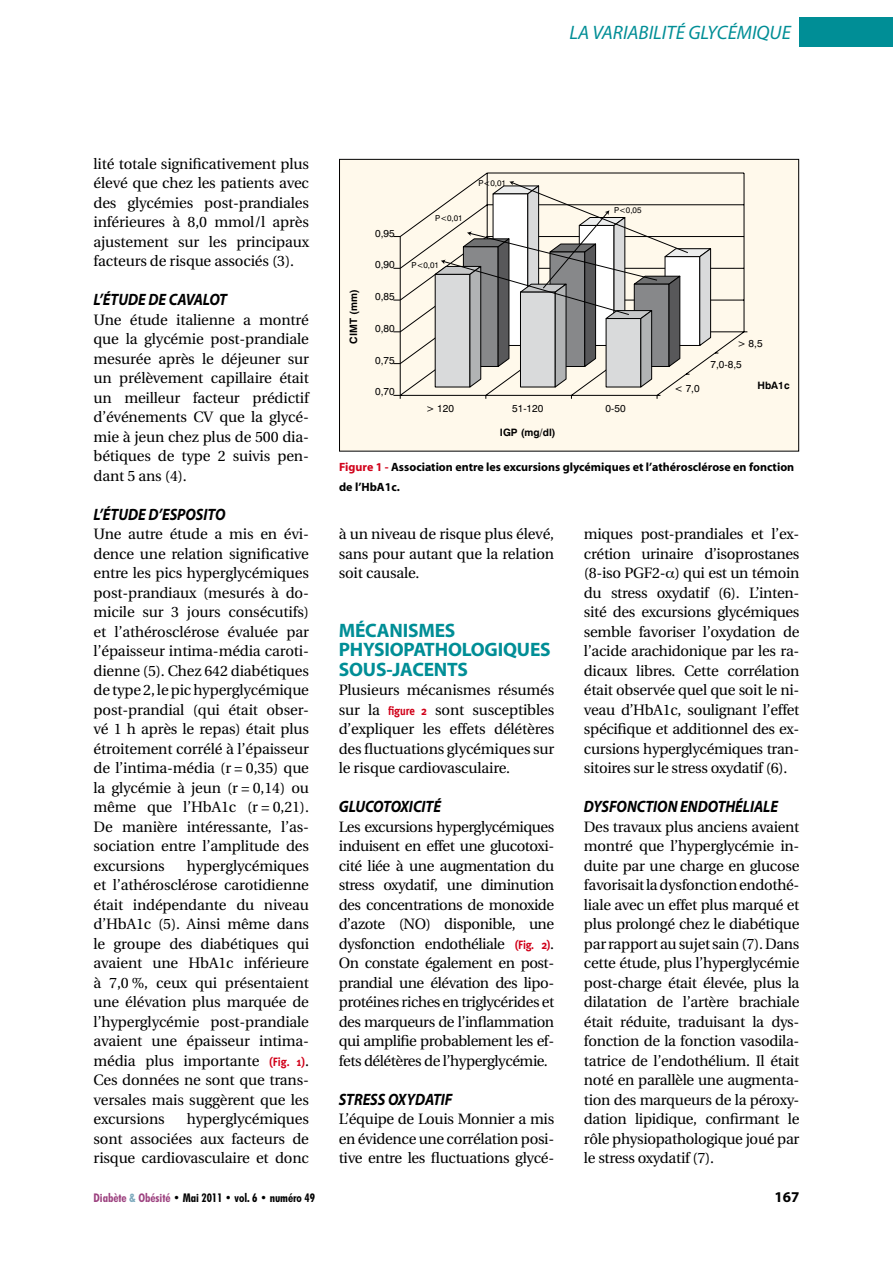
<style>
.page{position:relative;width:893px;height:1263px;background:#fff}
.page>*{position:absolute;margin:0;border:0;box-sizing:border-box;transform-origin:0 0}
.t1{font:700 19.5px/19.5px "Myriad";letter-spacing:-.01em;color:#008e96}
.t2{font:italic 19.5px "Myriad";letter-spacing:.005em;color:#008e96}
.t3{font:italic 700 16.5px "Myriad";letter-spacing:-.005em;color:#000;scale:.9 1}
.t4{font:italic 700 16.5px "Myriad";letter-spacing:.06em;color:#000;scale:.9 1}
.t5{font:15px/19.5px "Utopia";letter-spacing:-.01em;color:#000;text-align:justify}
.t6{font:700 15px "Myriad";color:#000}
.t7{font:700 12px/19.5px "Myriad";color:#000}
.t8{font:700 condensed 12px "Futura BT";letter-spacing:-.005em;color:#000}
.t9{font:10.2px "Swiss 721 BT";color:#000}
.t10{font:700 10.2px "Swiss 721 BT";color:#000}
.t11{font:8.1px "Swiss 721 BT";color:#000}
.s1{font-family:"Meta Plus";font-weight:700;font-size:12px;color:#d10019}
.s2{color:#d10019}
.s3{color:#9d4280}
.s4{color:#7ca9bd}
</style>
<div class="page">
<div style="left:799px;top:17px;width:94px;height:30px;background:#008e96"></div>
<div style="left:339px;top:159px;width:460px;height:292px;background:#fff9eb"></div>
<svg style="left:393px;top:173px;width:355px;height:223px"></svg>
<svg style="left:400px;top:181px;width:312px;height:218px"></svg>
<div style="left:339px;top:159px;width:460px;height:292px;border:1px solid #000"></div>
<h1 class="t2" style="left:569px;top:23px;width:212px">LA VARIABIL ITÉ GLYCÉMIQUE</h1>
<p class="t5" style="left:94px;top:154px;width:217px">lité totale significativement plus élevé que chez les patients avec des glycémies post-prandiales inférieures à 8,0 mmol/l après ajustement sur les principaux facteurs de risque associés (3).</p>
<p class="t3" style="left:94px;top:291px;width:147px">L’ÉTUDE DE CAVALOT</p>
<p class="t5" style="left:94px;top:310px;width:217px">Une étude italienne a montré que la glycémie post-prandiale mesurée après le déjeuner sur un prélèvement capillaire était un meilleur facteur prédictif d’événements CV que la glycé&shy;mie à jeun chez plus de 500 dia&shy;bétiques de type 2 suivis pen&shy;dant 5 ans (4).</p>
<p class="t3" style="left:94px;top:506px;width:148px">L’ÉTUDE D’ESPOSITO</p>
<p class="t5" style="left:94px;top:525px;width:217px">Une autre étude a mis en évi&shy;dence une relation significative entre les pics hyperglycémiques post-prandiaux (mesurés à do&shy;micile sur 3 jours consécutifs) et l’athérosclérose évaluée par l’épaisseur intima-média caroti&shy;dienne (5). Chez 642 diabétiques de type 2, le pic hyperglycémique post-prandial (qui était obser&shy;vé 1 h après le repas) était plus étroitement corrélé à l’épaisseur de l’intima-média (r = 0,35) que la glycémie à jeun (r = 0,14) ou même que l’HbA1c (r = 0,21).<br>De manière intéressante, l’as&shy;sociation entre l’amplitude des excursions</p>
<p class="t5" style="left:94px;top:856px;width:217px;text-indent:93px">hyperglycémiques et l’athérosclérose carotidienne était indépendante du niveau d’HbA1c (5). Ainsi même dans le groupe des diabétiques qui avaient une HbA1c inférieure à 7,0 %, ceux qui présentaient une élévation plus marquée de l’hyperglycémie post-prandiale avaient une épaisseur intima&shy;média plus importante <span class="s1">(Fig. 1)</span>.<br>Ces données ne sont que trans&shy;versales mais suggèrent que les excursions</p>
<p class="t5" style="left:94px;top:1110px;width:217px;text-indent:93px">hyperglycémiques sont associées aux facteurs de risque cardiovasculaire et donc</p>
<p class="t9" style="left:375px;top:227px;width:21px">0,95</p>
<p class="t9" style="left:375px;top:258px;width:21px">0,90</p>
<p class="t10" style="left:347px;top:343px;width:55px;rotate:-90deg">CIMT (mm)</p>
<p class="t9" style="left:375px;top:290px;width:21px">0,85</p>
<p class="t9" style="left:375px;top:322px;width:21px">0,80</p>
<p class="t9" style="left:375px;top:354px;width:21px">0,75</p>
<p class="t9" style="left:375px;top:386px;width:21px">0,70</p>
<p class="t11" style="left:435px;top:214px;width:29px">P&lt;0,01</p>
<p class="t11" style="left:411px;top:260px;width:29px">P&lt;0,01</p>
<p class="t11" style="left:478px;top:178px;width:29px">P&lt;0,01</p>
<p class="t9" style="left:426px;top:402px;width:30px">&gt; 120</p>
<p class="t9" style="left:512px;top:402px;width:33px">51-120</p>
<p class="t10" style="left:500px;top:426px;width:57px">IGP (mg/dl)</p>
<p class="t11" style="left:614px;top:205px;width:29px">P&lt;0,05</p>
<p class="t9" style="left:606px;top:402px;width:21px">0-50</p>
<p class="t9" style="left:737px;top:337px;width:27px">&gt; 8,5</p>
<p class="t9" style="left:711px;top:358px;width:33px">7,0-8,5</p>
<p class="t9" style="left:674px;top:382px;width:27px">&lt; 7,0</p>
<p class="t10" style="left:757px;top:379px;width:34px">HbA1c</p>
<p class="t7" style="left:339px;top:458px;width:457px"><span class="s2">Figure 1 -</span> Association entre les excursions glycémiques et l’athérosclérose en fonction de l’HbA1c.</p>
<p class="t5" style="left:339px;top:525px;width:217px">à un niveau de risque plus élevé, sans pour autant que la relation soit causale.</p>
<h1 class="t1" style="left:339px;top:621px;width:213px">Mécanismes physiopathologiques sous-jacents</h1>
<p class="t5" style="left:339px;top:681px;width:217px">Plusieurs mécanismes résumés sur la <span class="s1">figure 2</span> sont susceptibles d’expliquer les effets délétères des fluctuations glycémiques sur le risque cardiovasculaire.</p>
<p class="t4" style="left:339px;top:798px;width:115px">GL UCOTOXICITÉ</p>
<p class="t5" style="left:339px;top:817px;width:217px">Les excursions hyperglycémiques induisent en effet une glucotoxi&shy;cité liée à une augmentation du stress oxydatif, une diminution des concentrations de monoxide d’azote (NO) disponible, une dysfonction endothéliale <span class="s1">(Fig. 2)</span>.<br>On constate également en post&shy;prandial une élévation des lipo&shy;protéines riches en triglycérides et des marqueurs de l’inflammation qui amplifie probablement les ef&shy;fets délétères de l’hyperglycémie.</p>
<p class="t3" style="left:339px;top:1091px;width:128px">STRESS OXYDATIF</p>
<p class="t5" style="left:339px;top:1110px;width:217px">L’équipe de Louis Monnier a mis en évidence une corrélation posi&shy;tive entre les fluctuations glycé-</p>
<p class="t5" style="left:584px;top:525px;width:217px">miques post-prandiales et l’ex&shy;crétion urinaire d’isoprostanes (8-iso PGF2- ) qui est un témoin du stress oxydatif (6). L’inten&shy;sité des excursions glycémiques semble favoriser l’oxydation de l’acide arachidonique par les ra&shy;dicaux libres. Cette corrélation était observée quel que soit le ni&shy;veau d’HbA1c, soulignant l’effet spécifique et additionnel des ex&shy;cursions hyperglycémiques tran&shy;sitoires sur le stress oxydatif (6).</p>
<p class="t3" style="left:584px;top:798px;width:217px">DYSFONCTION ENDOTHÉLIALE</p>
<p class="t5" style="left:584px;top:817px;width:217px">Des travaux plus anciens avaient montré que l’hyperglycémie in&shy;duite par une charge en glucose favorisait la dysfonction endothé&shy;liale avec un effet plus marqué et plus prolongé chez le diabétique par rapport au sujet sain (7). Dans cette étude, plus l’hyperglycémie post-charge était élevée, plus la dilatation de l’artère brachiale était réduite, traduisant la dys&shy;fonction de la fonction vasodila&shy;tatrice de l’endothélium. Il était noté en parallèle une augmenta&shy;tion des marqueurs de la péroxy&shy;dation lipidique, confirmant le rôle physiopathologique joué par le stress oxydatif (7).</p>
<p class="t8" style="left:94px;top:1191px;width:223px"><span class="s3">Diabète</span> <span class="s4">&amp;</span> <span class="s3">Obésité</span> • Mai 2011 • vol. 6 • numéro 49</p>
<p class="t6" style="left:774px;top:1189px;width:26px">167</p>
</div>
